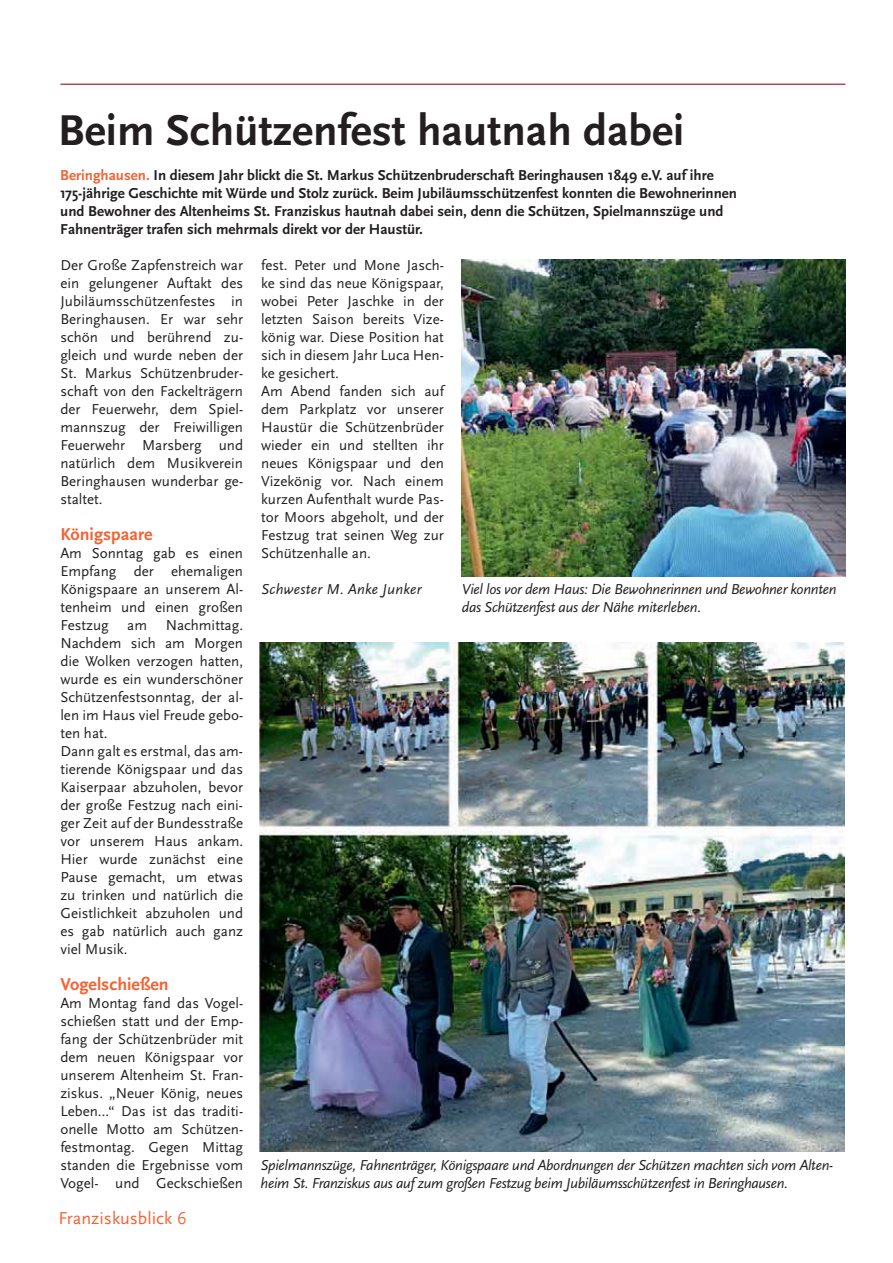
<style>
.page{position:relative;width:893px;height:1263px;background:#fff}
.page>*{position:absolute;margin:0;border:0;box-sizing:border-box;transform-origin:0 0}
.t1{font:700 45px "Scala Sans Pro";color:#231f20}
.t2{font:700 18px "Scala Sans Pro";color:#f26435}
.t3{font:18px "Scala Sans Pro";color:#f26435}
.t4{font:15px/18px "Scala Sans Pro";color:#231f20;text-align:justify}
.t5{font:700 15px/18px "Scala Sans Pro";color:#231f20}
.t6{font:italic 15px/18px "Scala Sans Pro";letter-spacing:-.02em;color:#231f20}
.t7{font:italic 15px "Scala Sans Pro";letter-spacing:.02em;color:#231f20}
.s1{color:#f26435}
</style>
<div class="page">
<hr style="left:60px;top:84px;width:785px;height:1px;background:#aa4d51">
<img style="left:260px;top:642px;width:585px;height:510px">
<img style="left:462px;top:259px;width:383px;height:317px">
<h1 class="t1" style="left:58px;top:110px;width:628px">Beim Schützenfest hautnah dabei</h1>
<p class="t5" style="left:60px;top:167px;width:678px"><span class="s1">Beringhausen.</span> In diesem Jahr blickt die St. Markus Schützenbruderschaft Beringhausen 1849 e.V. auf ihre 175-jährige Geschichte mit Würde und Stolz zurück. Beim Jubiläumsschützenfest konnten die Bewohnerinnen und Bewohner des Altenheims St. Franziskus hautnah dabei sein, denn die Schützen, Spielmannszüge und Fahnenträger trafen sich mehrmals direkt vor der Haustür.</p>
<p class="t4" style="left:60px;top:257px;width:184px">Der Große Zapfenstreich war ein gelungener Auftakt des Jubiläumsschützenfestes in Beringhausen. Er war sehr schön und berührend zu&shy;gleich und wurde neben der St. Markus Schützenbruder&shy;schaft von den Fackelträgern der Feuerwehr, dem Spiel&shy;mannszug der Freiwilligen Feuerwehr Marsberg und natürlich dem Musikverein Beringhausen wunderbar ge&shy;staltet.</p>
<p class="t2" style="left:60px;top:526px;width:94px">Königspaare</p>
<p class="t4" style="left:60px;top:545px;width:184px;text-align:left">Am Sonntag gab es einen<br>Empfang der ehemaligen<br>Königspaare an unserem Al&shy;tenheim und einen großen<br>Festzug am Nachmittag.<br>Nachdem sich am Morgen die Wolken verzogen hatten, wurde es ein wunderschöner<br>Schützenfestsonntag, der al&shy;len im Haus viel Freude gebo&shy;ten hat.<br>Dann galt es erstmal, das am&shy;tierende Königspaar und das<br>Kaiserpaar abzuholen, bevor der große Festzug nach eini&shy;ger Zeit auf der Bundesstraße vor unserem Haus ankam.<br>Hier wurde zunächst eine<br>Pause gemacht, um etwas zu trinken und natürlich die<br>Geistlichkeit abzuholen und es gab natürlich auch ganz viel Musik.</p>
<p class="t2" style="left:60px;top:976px;width:110px">Vogelschießen</p>
<p class="t4" style="left:60px;top:995px;width:184px">Am Montag fand das Vogel&shy;schießen statt und der Emp&shy;fang der Schützenbrüder mit dem neuen Königspaar vor unserem Altenheim St. Fran&shy;ziskus. „Neuer König, neues Leben…“ Das ist das traditi&shy;onelle Motto am Schützen&shy;festmontag. Gegen Mittag standen die Ergebnisse vom Vogel- und Geckschießen</p>
<p class="t3" style="left:58px;top:1210px;width:130px">Franziskusblick 6</p>
<p class="t4" style="left:261px;top:257px;width:184px;text-align:left">fest. Peter und Mone Jasch&shy;ke sind das neue Königspaar, wobei Peter Jaschke in der letzten Saison bereits Vize&shy;könig war. Diese Position hat sich in diesem Jahr Luca Hen&shy;ke gesichert.<br>Am Abend fanden sich auf dem Parkplatz vor unserer<br>Haustür die Schützenbrüder wieder ein und stellten ihr neues Königspaar und den<br>Vizekönig vor. Nach einem kurzen Aufenthalt wurde Pas&shy;tor Moors abgeholt, und der<br>Festzug trat seinen Weg zur<br>Schützenhalle an.</p>
<p class="t7" style="left:261px;top:582px;width:162px">Schwester M. Anke Junker</p>
<p class="t6" style="left:462px;top:580px;width:376px">Viel los vor dem Haus: Die Bewohnerinnen und Bewohner konnten das Schützenfest aus der Nähe miterleben.</p>
<p class="t6" style="left:261px;top:1157px;width:574px">Spielmannszüge, Fahnenträger, Königspaare und Abordnungen der Schützen machten sich vom Alten&shy;heim St. Franziskus aus auf zum großen Festzug beim Jubiläumsschützenfest in Beringhausen.</p>
</div>
